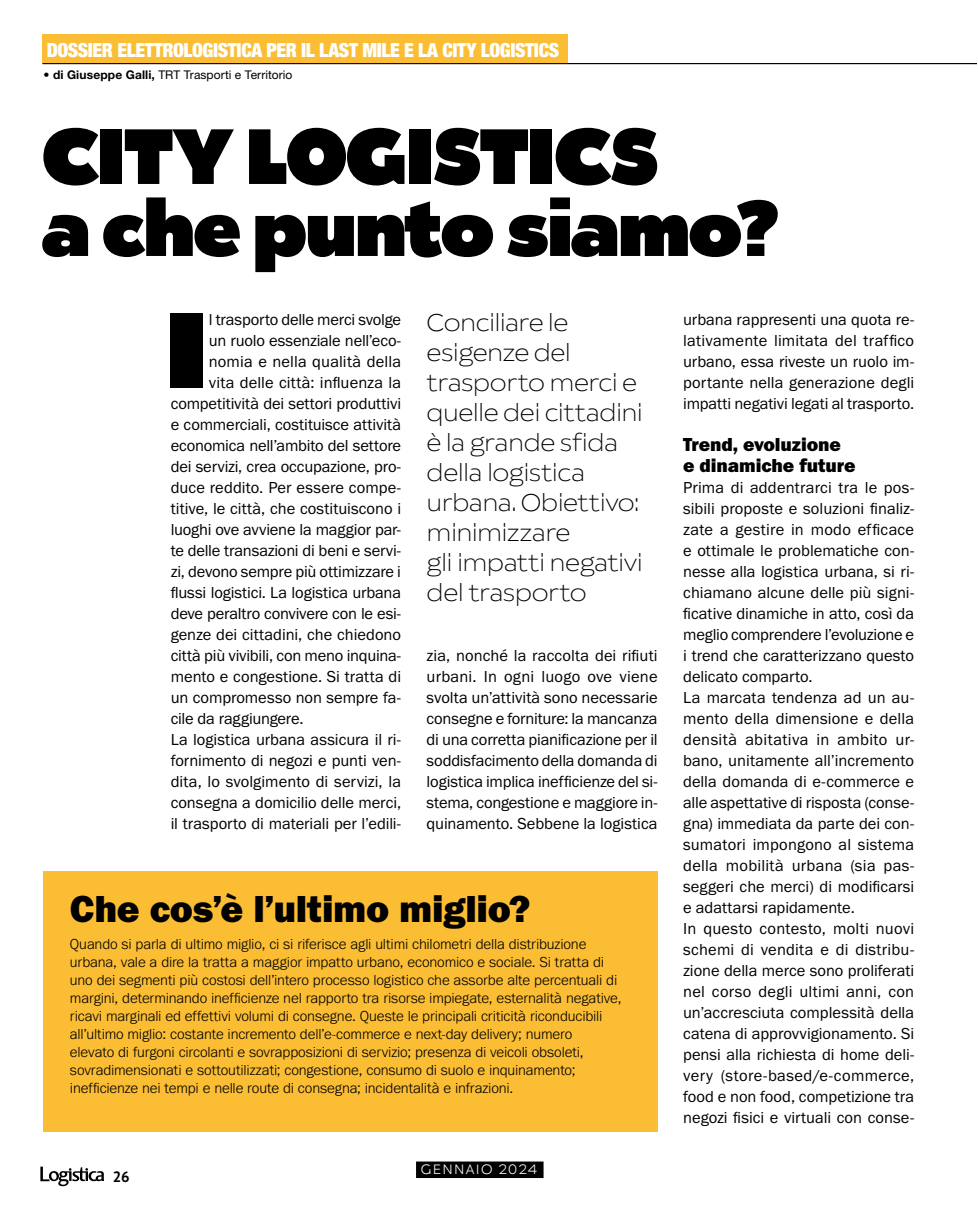
<style>
.page{position:relative;width:978px;height:1212px;background:#fff}
.page>*{position:absolute;margin:0;border:0;box-sizing:border-box;transform-origin:0 0}
.lo20_testo_-_Capolettera{font:800 106.5px "Catalpa";color:#000}
.lo20_titolo_variabile{font:800 78px "Catalpa";letter-spacing:-.03em;color:#000}
.lo20_BOX_titolo_26su22{font:39px "Franklin Gothic URW Hea";letter-spacing:-.01em;color:#000}
.lo20_sommario{font:200 24px/30px "Catalpa";letter-spacing:-.025em;color:#000}
.t1{font:900 condensed 19.5px "Helvetica Neue LT Std";letter-spacing:-.025em;color:#fff}
.lo20_titoletto_infratesto{font:19.5px "Franklin Gothic URW Hea";letter-spacing:-.005em;color:#000}
.lo20_testo{font:16.5px/21px "Franklin Gothic URW Boo";letter-spacing:-.005em;color:#000;text-align:justify}
.lo20_testo_-_Capolettera-2{font:16.5px "Franklin Gothic URW Boo";letter-spacing:-.01em;color:#000}
.lo20_testo_-_Capolettera-3{font:16.5px "Franklin Gothic URW Boo";letter-spacing:.01em;color:#000}
.lo20_BOX_testo{font:300 15px/18px "Franklin Gothic URW";letter-spacing:-.01em;color:#000}
.t2{font:700 15px "PT Sans Pro";color:#000}
.t3{font:300 13.5px "Catalpa";letter-spacing:.1em;color:#fff}
.t4{font:12px "Helvetica Neue LT Std";letter-spacing:.005em;color:#000}
.s1{font-weight:700}
</style>
<div class="page">
<svg style="left:40px;top:1166px;width:64px;height:20px"></svg>
<div style="left:416px;top:1161px;width:128px;height:17px;background:#000"></div>
<div style="left:44px;top:871px;width:614px;height:261px;background:#fbbd33"></div>
<div style="left:43px;top:34px;width:525px;height:30px;background:#fbbd33"></div>
<hr style="left:43px;top:63px;width:934px;height:1px;background:#000">
<p class="t1" style="left:47px;top:38px;width:514px">DOSSIER ELETTROLOGISTICA PER IL LAST MILE E LA CITY LOGISTICS</p>
<p class="t4" style="left:44px;top:67px;width:250px"><span class="s1">• di Giuseppe Galli,</span> TRT Trasporti e Territorio</p>
<p class="t1" style="left:111px;top:38px;width:396px">ELET ROLOGISTICA PER IL LAST MILE E LA CITY LOGISTICS</p>
<p class="lo20_titolo_variabile" style="left:41px;top:108px;width:619px">CITY LOGISTICS</p>
<p class="lo20_titolo_variabile" style="left:41px;top:180px;width:739px">a che punto siamo?</p>
<p class="lo20_testo_-_Capolettera" style="left:166px;top:284px;width:44px">I</p>
<p class="lo20_testo_-_Capolettera-2" style="left:209px;top:309px;width:194px">l trasporto delle merci svolge</p>
<p class="lo20_testo_-_Capolettera-2" style="left:209px;top:330px;width:194px">un ruolo essenziale nell’eco-</p>
<p class="lo20_testo_-_Capolettera-3" style="left:209px;top:351px;width:194px">nomia e nella qualità della</p>
<p class="lo20_testo_-_Capolettera-3" style="left:209px;top:372px;width:194px">vita delle città: influenza la</p>
<p class="lo20_testo_-_Capolettera-2" style="left:171px;top:393px;width:232px">competitività dei settori produttivi</p>
<p class="lo20_testo_-_Capolettera-2" style="left:171px;top:414px;width:232px">e commerciali, costituisce attività</p>
<p class="lo20_testo_-_Capolettera-2" style="left:171px;top:435px;width:232px">economica nell’ambito del settore</p>
<p class="lo20_testo_-_Capolettera-2" style="left:171px;top:456px;width:232px">dei servizi, crea occupazione, pro-</p>
<p class="lo20_testo_-_Capolettera-2" style="left:171px;top:477px;width:232px">duce reddito. Per essere compe-</p>
<p class="lo20_testo_-_Capolettera-2" style="left:171px;top:498px;width:232px">titive, le città, che costituiscono i</p>
<p class="lo20_testo_-_Capolettera-2" style="left:171px;top:519px;width:232px">luoghi ove avviene la maggior par-</p>
<p class="lo20_testo_-_Capolettera-2" style="left:171px;top:540px;width:232px">te delle transazioni di beni e servi-</p>
<p class="lo20_testo_-_Capolettera-2" style="left:171px;top:561px;width:232px">zi, devono sempre più ottimizzare i</p>
<p class="lo20_testo_-_Capolettera-2" style="left:171px;top:582px;width:232px">flussi logistici. La logistica urbana</p>
<p class="lo20_testo_-_Capolettera-2" style="left:171px;top:603px;width:232px">deve peraltro convivere con le esi-</p>
<p class="lo20_testo_-_Capolettera-2" style="left:171px;top:624px;width:232px">genze dei cittadini, che chiedono</p>
<p class="lo20_testo_-_Capolettera-2" style="left:171px;top:645px;width:232px">città più vivibili, con meno inquina-</p>
<p class="lo20_testo_-_Capolettera-2" style="left:171px;top:666px;width:232px">mento e congestione. Si tratta di</p>
<p class="lo20_testo_-_Capolettera-2" style="left:171px;top:687px;width:232px">un compromesso non sempre fa-</p>
<p class="lo20_testo_-_Capolettera-2" style="left:171px;top:708px;width:134px">cile da raggiungere.</p>
<p class="lo20_testo" style="left:171px;top:729px;width:232px">La logistica urbana assicura il ri&shy;fornimento di negozi e punti ven&shy;dita, lo svolgimento di servizi, la consegna a domicilio delle merci, il trasporto di materiali per l’edili-</p>
<p class="lo20_sommario" style="left:427px;top:307px;width:218px">Conciliare le esigenze del trasporto merci e quelle dei cittadini è la grande sfida della logistica urbana. Obiettivo: minimizzare</p>
<p class="lo20_sommario" style="left:427px;top:547px;width:218px">gli impatti negativi</p>
<p class="lo20_sommario" style="left:427px;top:577px;width:162px">del trasporto</p>
<p class="lo20_testo" style="left:427px;top:645px;width:233px">zia, nonché la raccolta dei rifiuti urbani. In ogni luogo ove viene svolta un’attività sono necessarie consegne e forniture: la mancanza di una corretta pianificazione per il soddisfacimento della domanda di logistica implica inefficienze del si&shy;stema, congestione e maggiore in&shy;quinamento. Sebbene la logistica</p>
<p class="lo20_BOX_titolo_26su22" style="left:70px;top:884px;width:462px">Che cos’è l’ultimo miglio?</p>
<p class="lo20_BOX_testo" style="left:70px;top:934px;width:553px">Quando si parla di ultimo miglio, ci si riferisce agli ultimi chilometri della distribuzione urbana, vale a dire la tratta a maggior impatto urbano, economico e sociale. Si tratta di uno dei segmenti più costosi dell’intero processo logistico che assorbe alte percentuali di margini, determinando inefficienze nel rapporto tra risorse impiegate, esternalità negative, ricavi marginali ed effettivi volumi di consegne. Queste le principali criticità riconducibili all’ultimo miglio: costante incremento dell’e-commerce e next-day delivery; numero<br>elevato di furgoni circolanti e sovrapposizioni di servizio; presenza di veicoli obsoleti, sovradimensionati e sottoutilizzati; congestione, consumo di suolo e inquinamento; inefficienze nei tempi e nelle route di consegna; incidentalità e infrazioni.</p>
<p class="t2" style="left:113px;top:1166px;width:19px">26</p>
<p class="t3" style="left:421px;top:1161px;width:118px">GENNAIO 2024</p>
<p class="lo20_testo" style="left:683px;top:309px;width:233px">urbana rappresenti una quota re&shy;lativamente limitata del traffico urbano, essa riveste un ruolo im&shy;portante nella generazione degli impatti negativi legati al trasporto.</p>
<p class="lo20_titoletto_infratesto" style="left:683px;top:432px;width:159px">Trend, evoluzione</p>
<p class="lo20_titoletto_infratesto" style="left:683px;top:453px;width:174px">e dinamiche future</p>
<p class="lo20_testo" style="left:683px;top:477px;width:233px">Prima di addentrarci tra le pos&shy;sibili proposte e soluzioni finaliz&shy;zate a gestire in modo efficace e ottimale le problematiche con&shy;nesse alla logistica urbana, si ri&shy;chiamano alcune delle più signi&shy;ficative dinamiche in atto, così da meglio comprendere l’evoluzione e i trend che caratterizzano questo delicato comparto.</p>
<p class="lo20_testo" style="left:683px;top:687px;width:233px">La marcata tendenza ad un au&shy;mento della dimensione e della densità abitativa in ambito ur&shy;bano, unitamente all’incremento della domanda di e-commerce e alle aspettative di risposta (conse&shy;gna) immediata da parte dei con&shy;sumatori impongono al sistema della mobilità urbana (sia pas&shy;seggeri che merci) di modificarsi e adattarsi rapidamente.</p>
<p class="lo20_testo" style="left:683px;top:918px;width:233px">In questo contesto, molti nuovi schemi di vendita e di distribu&shy;zione della merce sono proliferati nel corso degli ultimi anni, con un’accresciuta complessità della catena di approvvigionamento. Si pensi alla richiesta di home deli&shy;very (store-based/e-commerce, food e non food, competizione tra negozi fisici e virtuali con conse-</p>
</div>
